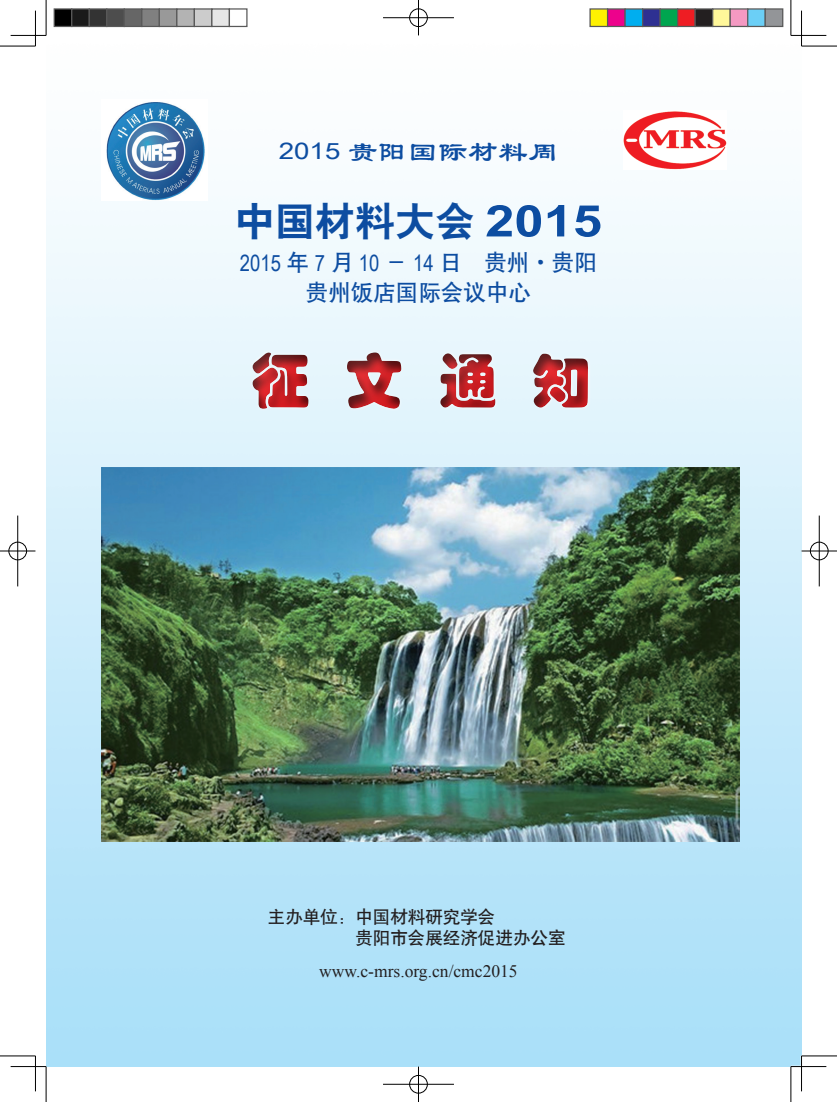
<style>
.page{position:relative;width:837px;height:1102px;background:#fff}
.page>*{position:absolute;margin:0;border:0;box-sizing:border-box;transform-origin:0 0}
.t1{font:60px "H Yo 1 gj";color:#ee1d23}
.t2{font:40px "H Yb 2 gj";color:#0d4da1}
.t3{font:30px "H Yf 1 gj";color:#0d4da1}
.t4{font:22.5px "Arial Narrow";color:#0d4da1}
.t5{font:22.5px "H Yb 1 gj";color:#0d4da1}
.t6{font:17.5px/21px "H Yb 1 gj";color:#231f20}
.t7{font:17.5px "Times New Roman";color:#231f20}
.s1{font-family:"Arial Narrow";font-size:22.5px}
.s2{font-family:"Arial";font-weight:700;font-size:43.75px}
.s3{font-family:"H Yb 1 gj"}
</style>
<div class="page">
<img style="left:46px;top:142px;width:755px;height:925px">
<img style="left:101px;top:467px;width:638px;height:375px">
<div style="left:250px;top:338px;width:401px;height:79px;background:#e5f5fc"></div>
<div style="left:250px;top:338px;width:374px;height:79px;background:#231f20;opacity:.75"></div>
<img style="left:101px;top:102px;width:106px;height:98px">
<img style="left:623px;top:111px;width:103px;height:59px">
<hr style="left:800px;top:1056px;width:2px;height:35px;background:#fff">
<hr style="left:0;top:46px;width:35px;height:1px;background:#000">
<hr style="left:801px;top:46px;width:35px;height:1px;background:#000">
<hr style="left:0;top:1056px;width:35px;height:1px;background:#000">
<hr style="left:801px;top:1056px;width:35px;height:1px;background:#000">
<hr style="left:46px;top:0;width:1px;height:35px;background:#000">
<hr style="left:46px;top:1067px;width:1px;height:35px;background:#000">
<hr style="left:790px;top:0;width:1px;height:35px;background:#000">
<hr style="left:790px;top:1067px;width:1px;height:35px;background:#000">
<hr style="left:11px;top:35px;width:35px;height:1px;background:#000">
<hr style="left:790px;top:35px;width:36px;height:1px;background:#000">
<hr style="left:11px;top:1066px;width:35px;height:1px;background:#000">
<hr style="left:790px;top:1066px;width:36px;height:1px;background:#000">
<hr style="left:35px;top:11px;width:1px;height:35px;background:#000">
<hr style="left:35px;top:1056px;width:1px;height:35px;background:#000">
<hr style="left:801px;top:11px;width:1px;height:35px;background:#000">
<hr style="left:801px;top:1056px;width:1px;height:35px;background:#000">
<div style="left:408px;top:8px;width:20px;height:19px;border:2px solid #fff;border-radius:50%"></div>
<hr style="left:383px;top:17px;width:71px;height:2px;background:#fff">
<hr style="left:417px;top:0;width:2px;height:35px;background:#fff">
<div style="left:409px;top:9px;width:18px;height:18px;border:1px solid #000;border-radius:50%"></div>
<hr style="left:383px;top:18px;width:71px;height:1px;background:#000">
<hr style="left:418px;top:0;width:1px;height:35px;background:#000">
<div style="left:408px;top:1075px;width:20px;height:19px;border:2px solid #fff;border-radius:50%"></div>
<hr style="left:383px;top:1083px;width:71px;height:2px;background:#fff">
<hr style="left:417px;top:1067px;width:2px;height:35px;background:#fff">
<div style="left:409px;top:1075px;width:18px;height:18px;border:1px solid #000;border-radius:50%"></div>
<hr style="left:383px;top:1084px;width:71px;height:1px;background:#000">
<hr style="left:418px;top:1067px;width:1px;height:35px;background:#000">
<div style="left:8px;top:541px;width:19px;height:20px;border:2px solid #fff;border-radius:50%"></div>
<hr style="left:0;top:550px;width:35px;height:2px;background:#fff">
<hr style="left:17px;top:516px;width:2px;height:70px;background:#fff">
<div style="left:9px;top:542px;width:18px;height:18px;border:1px solid #000;border-radius:50%"></div>
<hr style="left:0;top:551px;width:35px;height:1px;background:#000">
<hr style="left:18px;top:516px;width:1px;height:70px;background:#000">
<div style="left:809px;top:541px;width:19px;height:20px;border:2px solid #fff;border-radius:50%"></div>
<hr style="left:801px;top:550px;width:35px;height:2px;background:#fff">
<div style="left:809px;top:542px;width:19px;height:18px;border:1px solid #000;border-radius:50%"></div>
<hr style="left:801px;top:551px;width:35px;height:1px;background:#000">
<hr style="left:818px;top:516px;width:1px;height:70px;background:#000">
<div style="left:54px;top:9px;width:18px;height:17px;background:#000"></div>
<div style="left:54px;top:8px;width:18px;height:19px;border:1px solid #595959"></div>
<div style="left:72px;top:9px;width:17px;height:17px;background:#1a1a1a"></div>
<div style="left:71px;top:8px;width:19px;height:19px;border:1px solid #595959"></div>
<div style="left:89px;top:9px;width:18px;height:17px;background:#333"></div>
<div style="left:89px;top:8px;width:18px;height:19px;border:1px solid #595959"></div>
<div style="left:107px;top:9px;width:17px;height:17px;background:#4d4d4d"></div>
<div style="left:106px;top:8px;width:19px;height:19px;border:1px solid #595959"></div>
<div style="left:124px;top:9px;width:18px;height:17px;background:#666"></div>
<div style="left:124px;top:8px;width:18px;height:19px;border:1px solid #595959"></div>
<div style="left:142px;top:9px;width:17px;height:17px;background:#808080"></div>
<div style="left:141px;top:8px;width:19px;height:19px;border:1px solid #595959"></div>
<div style="left:159px;top:9px;width:18px;height:17px;background:#999"></div>
<div style="left:159px;top:8px;width:18px;height:19px;border:1px solid #595959"></div>
<div style="left:177px;top:9px;width:17px;height:17px;background:#b3b3b3"></div>
<div style="left:176px;top:8px;width:19px;height:19px;border:1px solid #595959"></div>
<div style="left:194px;top:9px;width:18px;height:17px;background:#ccc"></div>
<div style="left:194px;top:8px;width:18px;height:19px;border:1px solid #595959"></div>
<div style="left:212px;top:9px;width:17px;height:17px;background:#e6e6e6"></div>
<div style="left:211px;top:8px;width:19px;height:19px;border:1px solid #595959"></div>
<div style="left:229px;top:8px;width:18px;height:19px;border:1px solid #595959"></div>
<div style="left:590px;top:9px;width:17px;height:17px;background:#fff101"></div>
<div style="left:589px;top:8px;width:19px;height:19px;border:1px solid #595959"></div>
<div style="left:607px;top:9px;width:18px;height:17px;background:#ed028c"></div>
<div style="left:606px;top:8px;width:19px;height:19px;border:1px solid #595959"></div>
<div style="left:625px;top:9px;width:17px;height:17px;background:#00aeef"></div>
<div style="left:624px;top:8px;width:19px;height:19px;border:1px solid #595959"></div>
<div style="left:642px;top:9px;width:18px;height:17px;background:#2e3092"></div>
<div style="left:641px;top:8px;width:19px;height:19px;border:1px solid #595959"></div>
<div style="left:660px;top:9px;width:17px;height:17px;background:#00a54f"></div>
<div style="left:659px;top:8px;width:19px;height:19px;border:1px solid #595959"></div>
<div style="left:677px;top:9px;width:18px;height:17px;background:#ee1d23"></div>
<div style="left:676px;top:8px;width:19px;height:19px;border:1px solid #595959"></div>
<div style="left:695px;top:9px;width:17px;height:17px;background:#231f20"></div>
<div style="left:694px;top:8px;width:19px;height:19px;border:1px solid #595959"></div>
<div style="left:712px;top:9px;width:18px;height:17px;background:#fff79a"></div>
<div style="left:711px;top:8px;width:19px;height:19px;border:1px solid #595959"></div>
<div style="left:730px;top:9px;width:17px;height:17px;background:#f499c2"></div>
<div style="left:729px;top:8px;width:19px;height:19px;border:1px solid #595959"></div>
<div style="left:747px;top:9px;width:18px;height:17px;background:#6bcff6"></div>
<div style="left:746px;top:8px;width:19px;height:19px;border:1px solid #595959"></div>
<div style="left:765px;top:9px;width:17px;height:17px;background:#939598"></div>
<div style="left:764px;top:8px;width:19px;height:19px;border:1px solid #595959"></div>
<h3 class="t3" style="left:279px;top:137px;width:281px"><span class="s1">2015</span> 贵阳国际材料周</h3>
<h2 class="t2" style="left:235px;top:201px;width:368px">中国材料大会 <span class="s2">2015</span></h2>
<p class="t4" style="left:240px;top:246px;width:358px">2015 <span class="s3">年</span> 7 <span class="s3">月</span> 10 <span class="s3">－</span> 14 <span class="s3">日 贵州·贵阳</span></p>
<p class="t5" style="left:306px;top:281px;width:226px">贵州饭店国际会议中心</p>
<h1 class="t1" style="left:250px;top:351px;width:342px">征 文 通 知</h1>
<p class="t6" style="left:355px;top:906px;width:211px;text-indent:-88px">主办单位：中国材料研究学会<br>贵阳市会展经济促进办公室</p>
<p class="t7" style="left:319px;top:959px;width:200px">www.c-mrs.org.cn/cmc2015</p>
</div>
